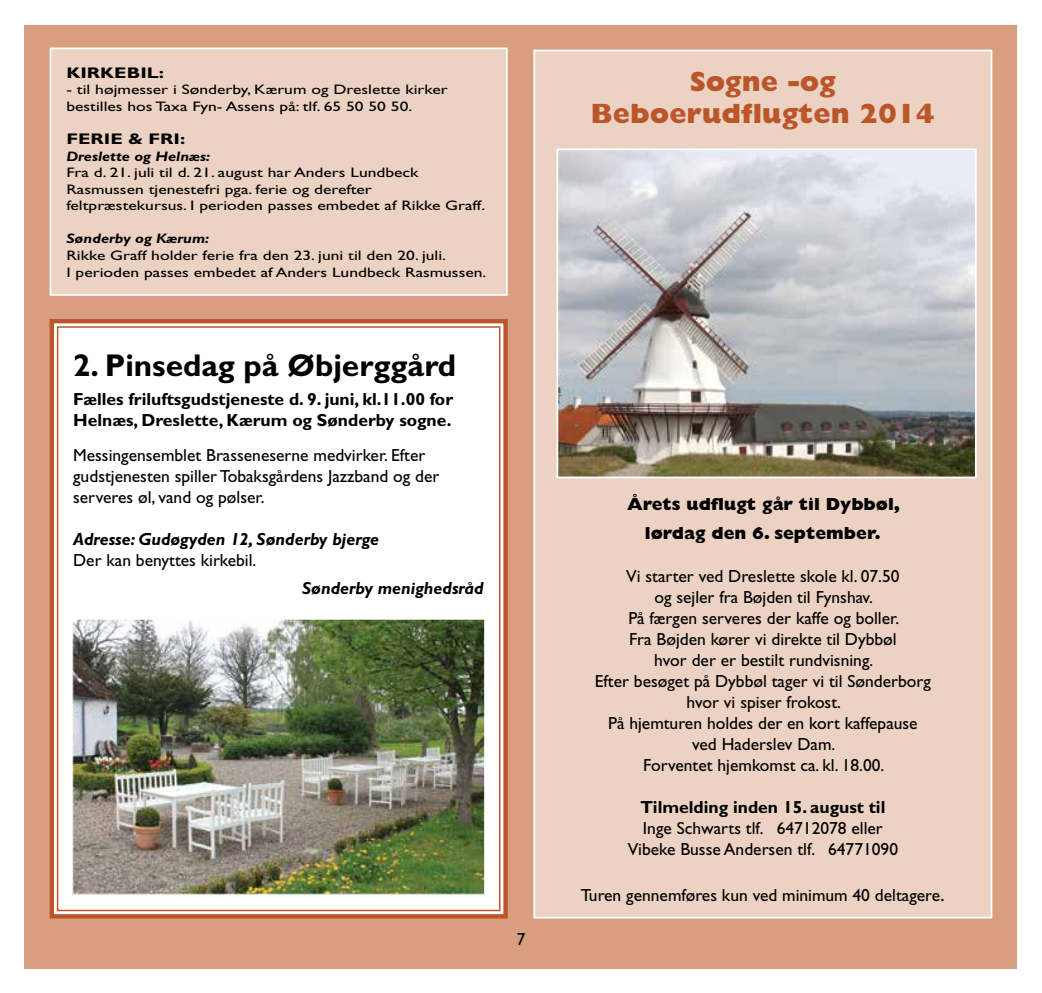
<style>
.page{position:relative;width:1042px;height:993px;background:#fff}
.page>*{position:absolute;margin:0;border:0;box-sizing:border-box;transform-origin:0 0}
.t1{font:700 31.5px "Gill Sans Std";color:#000}
.t2{font:800 28px/31.5px "Gill Sans Std";color:#bb562b;text-align:center}
.t3{font:17.5px/21px "Gill Sans Std";color:#000;text-align:center}
.t4{font:700 17.5px/21px "Gill Sans Std";color:#000}
.t5{font:italic 700 17.5px "Gill Sans Std";color:#000}
.t6{font:800 17.5px/29.8px "Gill Sans Std";color:#000;text-align:center}
.t7{font:700 15.4px "Gill Sans Std";color:#000;scale:1.27 1}
.t8{font:13.83px/16.6px "Gill Sans Std";color:#000;scale:1.27 1}
.t9{font:italic 700 13.83px "Gill Sans Std";color:#000;scale:1.15 1}
.s1{font-family:"Minion Pro";font-size:21px}
</style>
<div class="page">
<div style="left:25px;top:25px;width:992px;height:942px;background:#d89e7f"></div>
<div style="left:50px;top:48px;width:458px;height:248px;background:#ecd2c2;border:2px solid #fff"></div>
<svg style="left:49px;top:319px;width:459px;height:600px;background:#f9f1ee"></svg>
<img style="left:74px;top:620px;width:409px;height:272px">
<div style="left:72px;top:618px;width:413px;height:276px;border:1px solid #fff"></div>
<div style="left:533px;top:50px;width:459px;height:868px;background:#ecd2c2;border:2px solid #fff"></div>
<img style="left:559px;top:151px;width:414px;height:324px">
<div style="left:556px;top:148px;width:420px;height:330px;border:2px solid #fff"></div>
<p class="t7" style="left:66px;top:64px;width:79px">KIRKEBIL:</p>
<p class="t8" style="left:66px;top:82px;width:302px">- til højmesser i Sønderby, Kærum og Dreslette kirker bestilles hos Taxa Fyn- Assens på: tlf. 65 50 50 50.</p>
<p class="t7" style="left:66px;top:130px;width:95px">FERIE &amp; FRI:</p>
<p class="t9" style="left:66px;top:148px;width:127px">Dreslette og Helnæs:</p>
<p class="t8" style="left:66px;top:164px;width:331px">Fra d. 21. juli til d. 21. august har Anders Lundbeck<br>Rasmussen tjenestefri pga. ferie og derefter feltpræstekursus. I perioden passes embedet af Rikke Graff.</p>
<p class="t9" style="left:66px;top:231px;width:126px">Sønderby og Kærum:</p>
<p class="t8" style="left:66px;top:247px;width:332px">Rikke Graff holder ferie fra den 23. juni til den 20. juli.<br>I perioden passes embedet af Anders Lundbeck Rasmussen.</p>
<h1 class="t1" style="left:73px;top:347px;width:385px">2. Pinsedag på Øbjerggård</h1>
<p class="t4" style="left:73px;top:388px;width:381px">Fælles friluftsgudstjeneste d. 9. juni, kl.11.00 for<br>Helnæs, Dreslette, Kærum og Sønderby sogne.</p>
<p class="t3" style="left:73px;top:444px;width:368px;text-align:left">Messingensemblet Brasseneserne medvirker. Efter gudstjenesten spiller Tobaksgårdens Jazzband og der serveres øl, vand og pølser.</p>
<p class="t5" style="left:73px;top:528px;width:307px">Adresse: Gudøgyden 12, Sønderby bjerge</p>
<p class="t3" style="left:73px;top:549px;width:185px">Der kan benyttes kirkebil.</p>
<p class="t5" style="left:302px;top:577px;width:183px">Sønderby menighedsråd</p>
<p class="t3" style="left:517px;top:928px;width:10px">7</p>
<h2 class="t2" style="left:591px;top:66px;width:345px">Sogne -og<br>Beboerudflugten 2014</h2>
<p class="t6" style="left:627px;top:489px;width:275px">Årets udflugt går til Dybbøl, lørdag den 6. september.</p>
<p class="t3" style="left:595px;top:565px;width:338px">Vi starter ved Dreslette skole kl. 07.50<br>og sejler fra Bøjden til Fynshav.<br>På færgen serveres der kaffe og boller.<br>Fra Bøjden kører vi direkte til Dybbøl<br>hvor der er bestilt rundvisning.<br>Efter besøget på Dybbøl tager vi til Sønderborg hvor vi spiser frokost.<br>På hjemturen holdes der en kort kaffepause ved Haderslev Dam.<br>Forventet hjemkomst ca. kl. 18.00.</p>
<p class="t4" style="left:640px;top:796px;width:246px">Tilmelding inden 15. august til</p>
<p class="t3" style="left:628px;top:817px;width:272px">Inge Schwarts tlf. 64712078 eller<br>Vibeke Busse Andersen tlf. 64771090</p>
<p class="t3" style="left:581px;top:884px;width:366px">Turen gennemføres kun ved minimum 40 deltagere<span class="s1">.</span></p>
</div>
